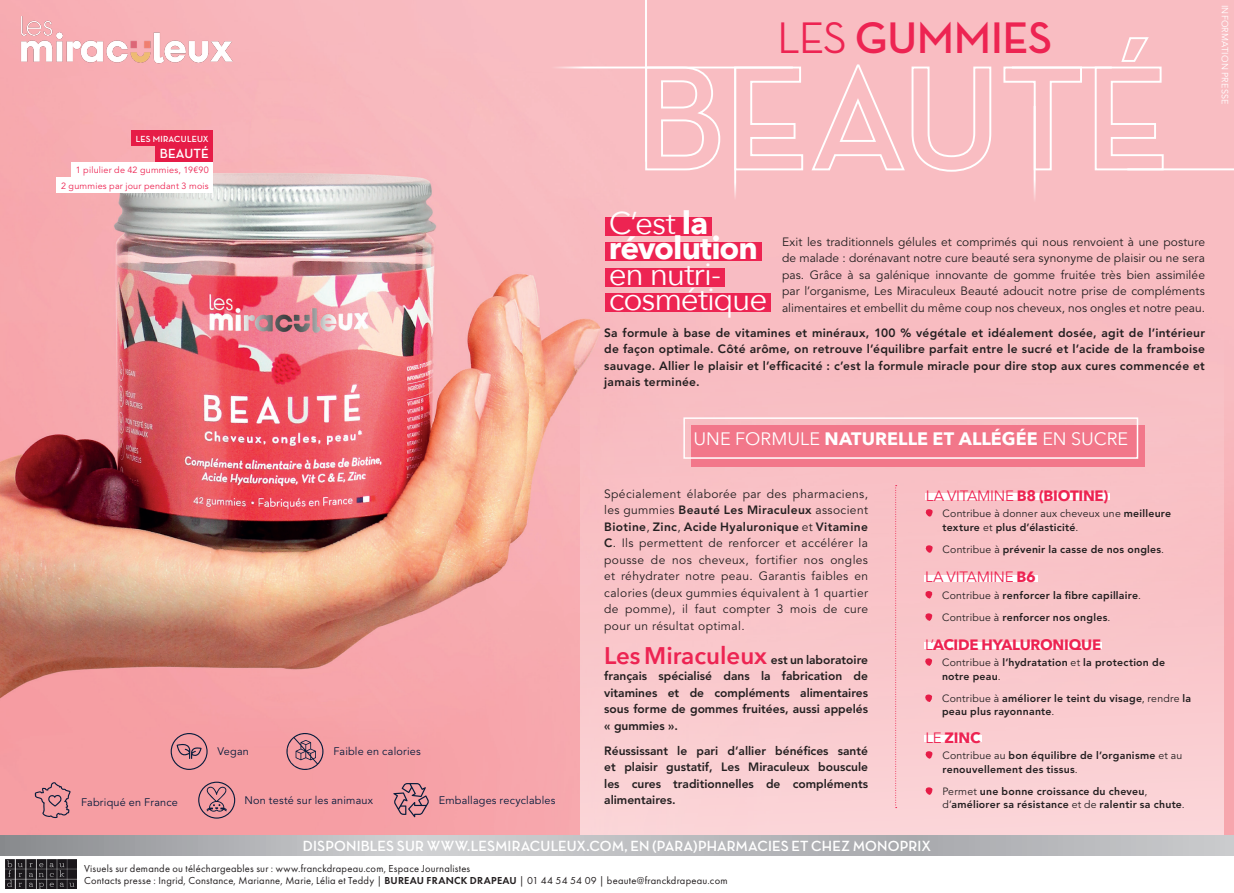
<style>
.page{position:relative;width:1234px;height:893px;background:#fff}
.page>*{position:absolute;margin:0;border:0;box-sizing:border-box;transform-origin:0 0}
.t1{font:700 45px "Neutra Disp";color:#ed2452}
.t2{font:31.5px/25.5px "Avenir Next";letter-spacing:-.035em;color:#fff}
.t3{font:700 18px "Avenir Next";letter-spacing:.005em;color:#fff}
.t4{font:15px "Neutra Disp Bold Alt";letter-spacing:.005em;color:#fff}
.t5{font:700 15px "Avenir Next";letter-spacing:-.02em;color:#ed2452}
.t6{font:15px "Avenir Next";letter-spacing:-.02em;color:#ed2452}
.t7{font:700 13.5px "Neutra Disp";letter-spacing:.005em;color:#fff}
.t8{font:12px/16.5px "Avenir LT Std";letter-spacing:.01em;color:#231f20;text-align:justify}
.t9{font:800 12px/16.5px "Avenir LT Std";color:#231f20;text-align:justify}
.t10{font:10.95px "Avenir LT Std";letter-spacing:.02em;color:#061b3b}
.t11{font:800 10.5px/13.5px "Avenir LT Std";letter-spacing:.025em;color:#231f20}
.t12{font:10.5px "Futura PT";letter-spacing:.02em;color:#231f20}
.t13{font:10.5px/13.5px "Avenir LT Std";letter-spacing:.02em;color:#231f20}
.t14{font:9px "Avenir LT Std";letter-spacing:.025em;color:#ed2452}
.t15{font:9px "Avenir LT Std";letter-spacing:.02em;color:#fff}
.t16{font:700 9px "Neutra Disp";letter-spacing:.015em;color:#fff}
.s1{font-weight:500}
.s2{font-weight:700}
.s3{font-weight:400}
.s4{font-weight:800}
.s5{font-family:"Avenir Next";font-weight:600;font-size:24px;color:#ed2452}
.s6{font-weight:600}
</style>
<div class="page">
<img style="left:0;top:0;width:1233px;height:835px">
<div style="left:579px;top:67px;width:643px;height:826px;background:linear-gradient(to bottom,#f8b5bb,#fad0d3)"></div>
<div style="left:605px;top:242px;width:156px;height:19px;background:#ed2452"></div>
<div style="left:605px;top:268px;width:119px;height:18px;background:#ed2452"></div>
<div style="left:605px;top:218px;width:106px;height:18px;background:#ed2452"></div>
<div style="left:690px;top:425px;width:453px;height:41px;background:#f2778a"></div>
<div style="left:683px;top:417px;width:454px;height:42px;border:2px solid #fff"></div>
<div style="left:0;top:855px;width:1233px;height:38px;background:#fff"></div>
<img style="left:5px;top:859px;width:72px;height:30px">
<svg style="left:0;top:835px;width:1233px;height:20px;background:#b5b7ba"></svg>
<div style="left:155px;top:144px;width:58px;height:19px;background:#e61c47"></div>
<div style="left:72px;top:162px;width:141px;height:16px;background:#fff"></div>
<img style="left:12px;top:4px;width:230px;height:70px">
<div style="left:924px;top:493px;width:185px;height:6px;background:#fff"></div>
<div style="left:923px;top:575px;width:113px;height:6px;background:#fff"></div>
<svg style="left:925px;top:509px;width:7px;height:8px"></svg>
<svg style="left:925px;top:545px;width:7px;height:8px"></svg>
<div style="left:923px;top:642px;width:178px;height:7px;background:#fff"></div>
<svg style="left:925px;top:591px;width:7px;height:8px"></svg>
<svg style="left:925px;top:613px;width:7px;height:8px"></svg>
<div style="left:924px;top:735px;width:57px;height:6px;background:#fff"></div>
<svg style="left:924px;top:658px;width:8px;height:8px"></svg>
<svg style="left:924px;top:694px;width:8px;height:8px"></svg>
<svg style="left:925px;top:751px;width:7px;height:8px"></svg>
<svg style="left:925px;top:787px;width:7px;height:8px"></svg>
<svg style="left:895px;top:485px;width:1px;height:323px"></svg>
<svg style="left:644px;top:36px;width:520px;height:137px;background:#f9c1c6"></svg>
<hr style="left:514px;top:67px;width:278px;height:1px;background:#fff">
<hr style="left:645px;top:0;width:1px;height:162px;background:#fff">
<hr style="left:734px;top:68px;width:2px;height:138px;background:#fff">
<hr style="left:1033px;top:106px;width:2px;height:118px;background:#fff">
<hr style="left:1011px;top:67px;width:100px;height:1px;background:#fff">
<hr style="left:1126px;top:168px;width:107px;height:2px;background:#fff">
<div style="left:132px;top:130px;width:81px;height:16px;background:#e61c47"></div>
<div style="left:57px;top:178px;width:156px;height:15px;background:#fff"></div>
<svg style="left:198px;top:782px;width:37px;height:37px"></svg>
<svg style="left:34px;top:782px;width:37px;height:36px"></svg>
<svg style="left:393px;top:783px;width:36px;height:34px"></svg>
<svg style="left:286px;top:732px;width:38px;height:38px"></svg>
<svg style="left:171px;top:733px;width:37px;height:37px"></svg>
<p class="t16" style="left:136px;top:133px;width:74px">LES MIRACULEUX</p>
<p class="t7" style="left:160px;top:146px;width:50px">BEAUTÉ</p>
<p class="t14" style="left:76px;top:165px;width:134px">1 pilulier de 42 gummies, 19€90</p>
<p class="t14" style="left:61px;top:180px;width:149px">2 gummies par jour pendant 3 mois</p>
<p class="t1" style="left:777px;top:13px;width:276px"><span class="s1">LES</span> GUMMIES</p>
<p class="t15" style="left:1229px;top:5px;width:101px;rotate:90deg">INFORMATION PRESSE</p>
<p class="t2" style="left:608px;top:209px;width:160px">C’est <span class="s2">la révolution </span>en nutri&shy;cosmétique</p>
<p class="t8" style="left:782px;top:234px;width:424px">Exit les traditionnels gélules et comprimés qui nous renvoient à une posture de malade : dorénavant notre cure beauté sera synonyme de plaisir ou ne sera pas. Grâce à sa galénique innovante de gomme fruitée très bien assimilée par l’organisme, Les Miraculeux Beauté adoucit notre prise de compléments alimentaires et embellit du même coup nos cheveux, nos ongles et notre peau.</p>
<p class="t9" style="left:604px;top:325px;width:602px">Sa formule à base de vitamines et minéraux, 100 % végétale et idéalement dosée, agit de l’intérieur de façon optimale. Côté arôme, on retrouve l’équilibre parfait entre le sucré et l’acide de la framboise sauvage. Allier le plaisir et l’efficacité : c’est la formule miracle pour dire stop aux cures commencée et jamais terminée.</p>
<p class="t3" style="left:693px;top:423px;width:436px"><span class="s3">UNE FORMULE</span> NATURELLE ET ALLÉGÉE <span class="s3">EN SUCRE</span></p>
<p class="t10" style="left:217px;top:745px;width:33px">Vegan</p>
<p class="t10" style="left:333px;top:745px;width:89px">Faible en calories</p>
<p class="t10" style="left:81px;top:796px;width:98px">Fabriqué en France</p>
<p class="t10" style="left:244px;top:794px;width:130px">Non testé sur les animaux</p>
<p class="t10" style="left:438px;top:794px;width:118px">Emballages recyclables</p>
<p class="t8" style="left:604px;top:486px;width:265px">Spécialement élaborée par des pharmaciens, les gummies <span class="s4">Beauté Les Miraculeux</span> associent <span class="s4">Biotine</span>, <span class="s4">Zinc</span>, <span class="s4">Acide Hyaluronique</span> et <span class="s4">Vitamine C</span>. Ils permettent de renforcer et accélérer la pousse de nos cheveux, fortifier nos ongles et réhydrater notre peau. Garantis faibles en calories (deux gummies équivalent à 1 quartier de pomme), il faut compter 3 mois de cure pour un résultat optimal.</p>
<p class="t9" style="left:604px;top:652px;width:265px"><span class="s5">Les Miraculeux</span> est un laboratoire français spécialisé dans la fabrication de vitamines et de compléments alimentaires sous forme de gommes fruitées, aussi appelés « gummies ».</p>
<p class="t9" style="left:604px;top:743px;width:265px">Réussissant le pari d’allier bénéfices santé et plaisir gustatif, Les Miraculeux bouscule les cures traditionnelles de compléments alimentaires.</p>
<p class="t5" style="left:925px;top:482px;width:184px"><span class="s3">LA VITAMINE</span> B8 (BIOTINE)</p>
<p class="t13" style="left:942px;top:507px;width:230px">Contribue à donner aux cheveux une <span class="s4">meilleure texture</span> et <span class="s4">plus d’élasticité</span>.</p>
<p class="t11" style="left:942px;top:542px;width:223px"><span class="s3">Contribue à</span> prévenir la casse de nos ongles<span class="s3">.</span></p>
<p class="t6" style="left:925px;top:565px;width:112px">LA VITAMINE <span class="s2">B6</span></p>
<p class="t11" style="left:941px;top:589px;width:200px"><span class="s3">Contribue à</span> renforcer la fibre capillaire<span class="s3">.</span></p>
<p class="t11" style="left:941px;top:611px;width:170px"><span class="s3">Contribue à</span> renforcer nos ongles<span class="s3">.</span></p>
<p class="t5" style="left:924px;top:632px;width:178px"><span class="s3">L’</span>ACIDE HYALURONIQUE</p>
<p class="t11" style="left:941px;top:656px;width:224px"><span class="s3">Contribue à</span> l’hydratation <span class="s3">et</span> la protection de notre peau<span class="s3">.</span></p>
<p class="t11" style="left:941px;top:691px;width:250px"><span class="s3">Contribue à</span> améliorer le teint du visage<span class="s3">, rendre</span> la peau plus rayonnante<span class="s3">.</span></p>
<p class="t5" style="left:925px;top:724px;width:56px"><span class="s3">LE</span> ZINC</p>
<p class="t11" style="left:942px;top:749px;width:241px"><span class="s3">Contribue au</span> bon équilibre de l’organisme <span class="s3">et au </span>renouvellement des tissus<span class="s3">.</span></p>
<p class="t11" style="left:942px;top:784px;width:244px"><span class="s3">Permet</span> une bonne croissance du cheveu<span class="s3">, d’</span>améliorer sa résistance <span class="s3">et de</span> ralentir sa chute<span class="s3">.</span></p>
<p class="t4" style="left:303px;top:837px;width:629px">DISPONIBLES SUR WWW.LESMIRACULEUX.COM, EN (PARA)PHARMACIES ET CHEZ MONOPRIX</p>
<p class="t12" style="left:84px;top:862px;width:387px">Visuels sur demande ou téléchargeables sur : www.franckdrapeau.com, Espace Journalistes</p>
<p class="t12" style="left:84px;top:874px;width:645px">Contacts presse : Ingrid, Constance, Marianne, Marie, Lélia et Teddy | <span class="s6">BUREAU FRANCK DRAPEAU</span> | 01 44 54 54 09 | beaute@franckdrapeau.com</p>
</div>
